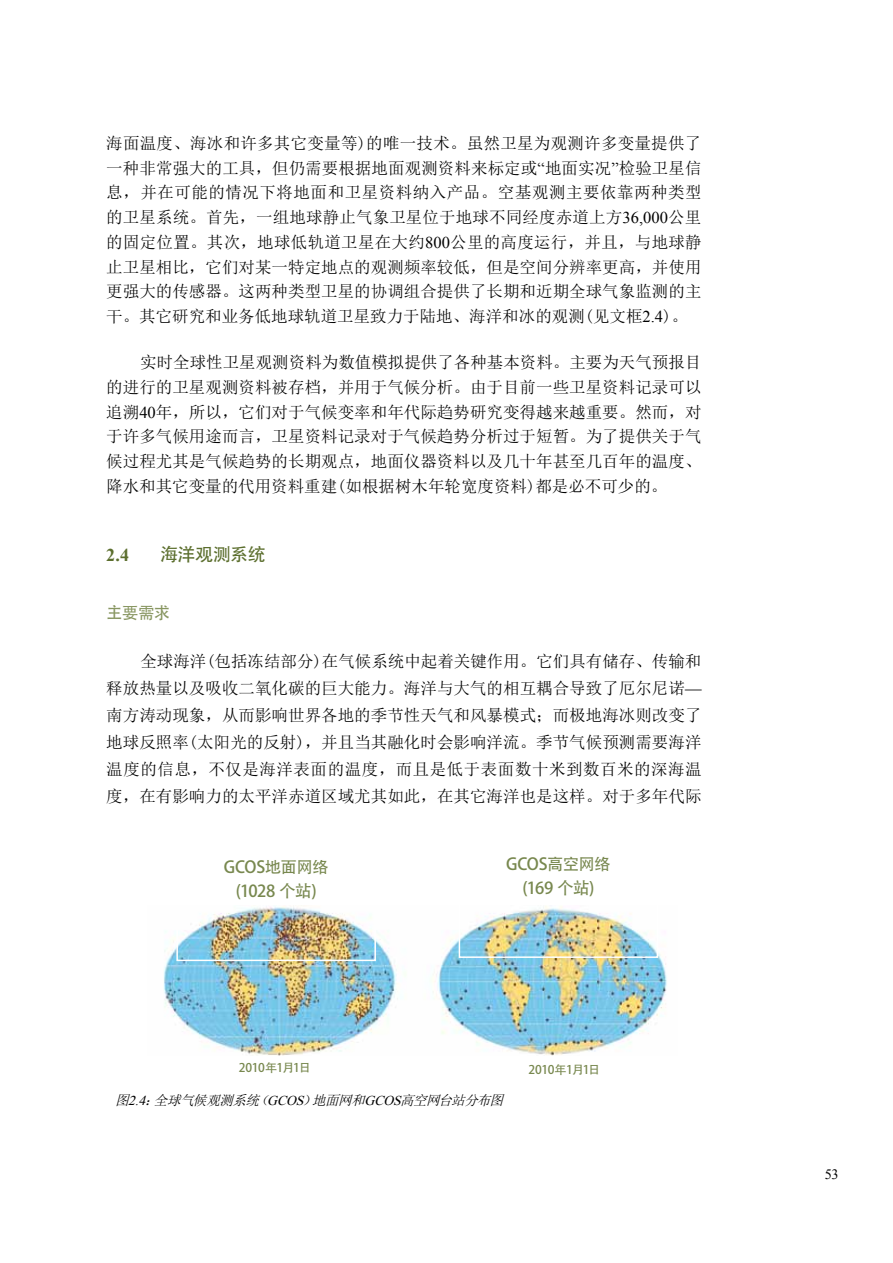
<style>
.page{position:relative;width:893px;height:1263px;background:#fff}
.page>*{position:absolute;margin:0;border:0;box-sizing:border-box;transform-origin:0 0}
.t1{font:18px "Adobe Heiti Std";letter-spacing:-.025em;color:#5b6e2d}
.t2{font:700 18px "Times New Roman";color:#5b6e2d}
.t3{font:16.5px/24.8px "Sim Sun";color:#000;text-align:justify}
.t4{font:16.5px/24px "Adobe Heiti Std";letter-spacing:-.03em;color:#78884f;text-align:center}
.t5{font:16.5px "Adobe Heiti Std";color:#889661}
.t6{font:14.25px "Times New Roman";color:#000}
.t7{font:italic 13.5px "Sim Sun";color:#000}
.t8{font:12px "Adobe Heiti Std";letter-spacing:-.04em;color:#78884f}
.s1{font-family:"Times New Roman"}
</style>
<div class="page">
<img style="left:163px;top:906px;width:504px;height:148px">
<div style="left:176px;top:858px;width:200px;height:103px;border:2px solid #fff"></div>
<div style="left:459px;top:855px;width:199px;height:103px;border:2px solid #fff"></div>
<p class="t3" style="left:106px;top:131px;width:597px">海面温度、海冰和许多其它变量等)的唯一技术。虽然卫星为观测许多变量提供了一种非常强大的工具，但仍需要根据地面观测资料来标定或<span class="s1">“</span>地面实况<span class="s1">”</span>检验卫星信息，并在可能的情况下将地面和卫星资料纳入产品。空基观测主要依靠两种类型的卫星系统。首先，一组地球静止气象卫星位于地球不同经度赤道上方<span class="s1">36,000</span>公里的固定位置。其次，地球低轨道卫星在大约<span class="s1">800</span>公里的高度运行，并且，与地球静止卫星相比，它们对某一特定地点的观测频率较低，但是空间分辨率更高，并使用更强大的传感器。这两种类型卫星的协调组合提供了长期和近期全球气象监测的主干。其它研究和业务低地球轨道卫星致力于陆地、海洋和冰的观测(见文框<span class="s1">2.4</span>)。</p>
<p class="t3" style="left:106px;top:350px;width:597px;text-indent:34px">实时全球性卫星观测资料为数值模拟提供了各种基本资料。主要为天气预报目的进行的卫星观测资料被存档，并用于气候分析。由于目前一些卫星资料记录可以追溯<span class="s1">40</span>年，所以，它们对于气候变率和年代际趋势研究变得越来越重要。然而，对于许多气候用途而言，卫星资料记录对于气候趋势分析过于短暂。为了提供关于气候过程尤其是气候趋势的长期观点，地面仪器资料以及几十年甚至几百年的温度、降水和其它变量的代用资料重建(如根据树木年轮宽度资料)都是必不可少的。</p>
<p class="t2" style="left:106px;top:542px;width:24px">2.4</p>
<p class="t1" style="left:160px;top:543px;width:107px">海洋观测系统</p>
<p class="t5" style="left:106px;top:603px;width:66px">主要需求</p>
<p class="t3" style="left:106px;top:648px;width:597px;line-height:27px;text-indent:34px">全球海洋(包括冻结部分)在气候系统中起着关键作用。它们具有储存、传输和释放热量以及吸收二氧化碳的巨大能力。海洋与大气的相互耦合导致了厄尔尼诺<span class="s1">—</span>南方涛动现象，从而影响世界各地的季节性天气和风暴模式；而极地海冰则改变了地球反照率(太阳光的反射)，并且当其融化时会影响洋流。季节气候预测需要海洋温度的信息，不仅是海洋表面的温度，而且是低于表面数十米到数百米的深海温度，在有影响力的太平洋赤道区域尤其如此，在其它海洋也是这样。对于多年代际</p>
<p class="t4" style="left:224px;top:855px;width:106px">GCOS地面网络(1028 个站)</p>
<p class="t4" style="left:506px;top:852px;width:106px">GCOS高空网络(169 个站)</p>
<p class="t8" style="left:239px;top:1060px;width:73px">2010年1月1日</p>
<p class="t7" style="left:115px;top:1094px;width:393px">图<span class="s1">2.4</span>：全球气候观测系统（<span class="s1">GCOS</span>）地面网和<span class="s1">GCOS</span>高空网台站分布图</p>
<p class="t8" style="left:528px;top:1062px;width:73px">2010年1月1日</p>
<p class="t6" style="left:825px;top:1165px;width:15px">53</p>
</div>
